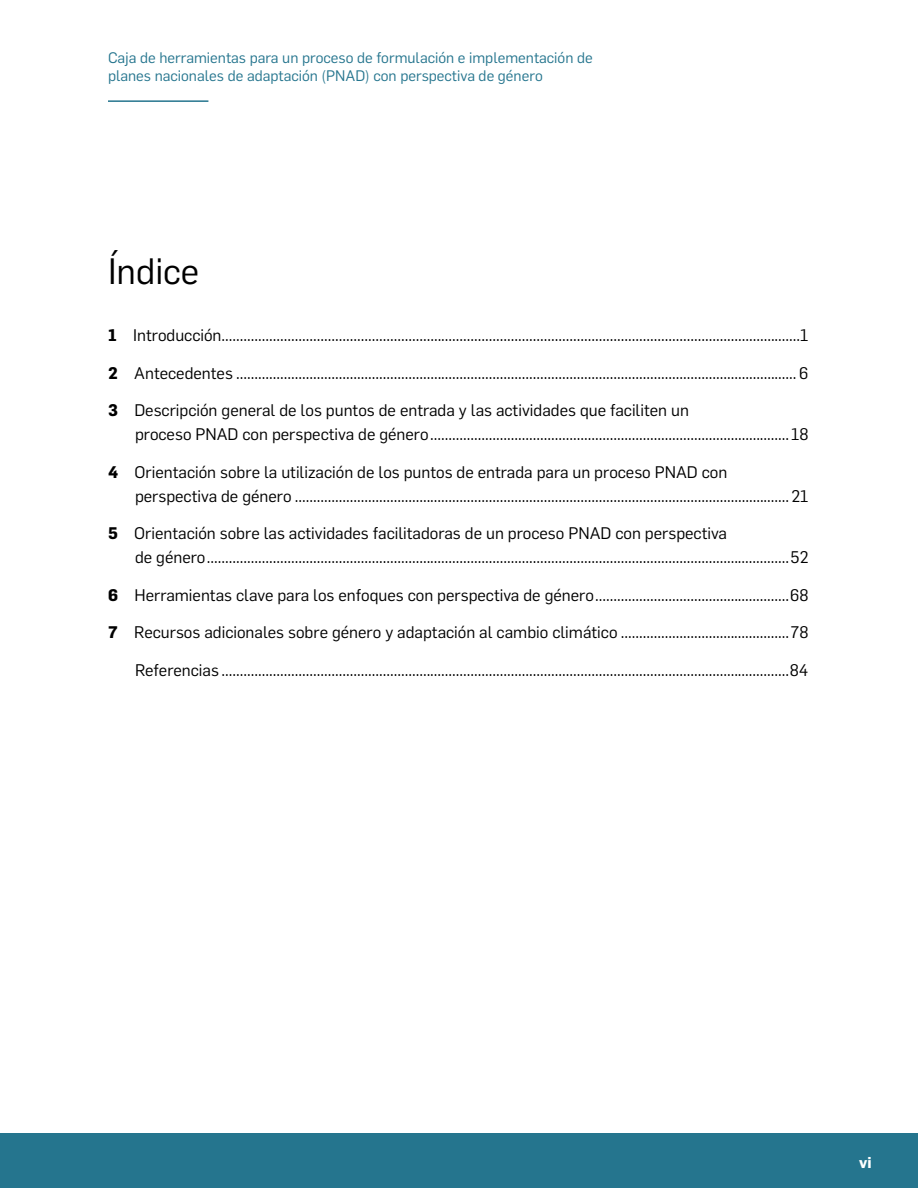
<style>
.page{position:relative;width:918px;height:1188px;background:#fff}
.page>*{position:absolute;margin:0;border:0;box-sizing:border-box;transform-origin:0 0}
.t1{font:36px "Flama";color:#000}
.t2{font:16.5px/24px "Flama";color:#000}
.t3{font:15px/18px "Flama";color:#25758e}
.t4{font:700 15px "Flama";color:#fff}
.s1{font-weight:700}
</style>
<div class="page">
<div style="left:0;top:1133px;width:918px;height:55px;background:#25758e"></div>
<hr style="left:108px;top:100px;width:100px;height:2px;background:#25758e">
<p class="t3" style="left:108px;top:48px;width:486px">Caja de herramientas para un proceso de formulación e implementación de planes nacionales de adaptación (PNAD) con perspectiva de género</p>
<h1 class="t1" style="left:108px;top:246px;width:93px">Índice</h1>
<p class="t2" style="left:108px;top:323px;width:702px"><span class="s1">1</span> Introducción..............................................................................................................................................................1</p>
<p class="t2" style="left:108px;top:360px;width:702px"><span class="s1">2</span> Antecedentes ......................................................................................................................................................... 6</p>
<p class="t2" style="left:135px;top:398px;width:675px;text-indent:-27px"><span class="s1">3</span> Descripción general de los puntos de entrada y las actividades que faciliten un<br>proceso PNAD con perspectiva de género..................................................................................................18</p>
<p class="t2" style="left:135px;top:459px;width:675px;text-indent:-27px"><span class="s1">4</span> Orientación sobre la utilización de los puntos de entrada para un proceso PNAD con perspectiva de género .......................................................................................................................................21</p>
<p class="t2" style="left:135px;top:521px;width:675px;text-indent:-27px"><span class="s1">5</span> Orientación sobre las actividades facilitadoras de un proceso PNAD con perspectiva<br>de género...............................................................................................................................................................52</p>
<p class="t2" style="left:108px;top:582px;width:702px"><span class="s1">6</span> Herramientas clave para los enfoques con perspectiva de género.....................................................68</p>
<p class="t2" style="left:108px;top:620px;width:702px"><span class="s1">7</span> Recursos adicionales sobre género y adaptación al cambio climático ..............................................78</p>
<p class="t2" style="left:135px;top:657px;width:675px">Referencias ...........................................................................................................................................................84</p>
<p class="t4" style="left:859px;top:1152px;width:14px">vi</p>
</div>
